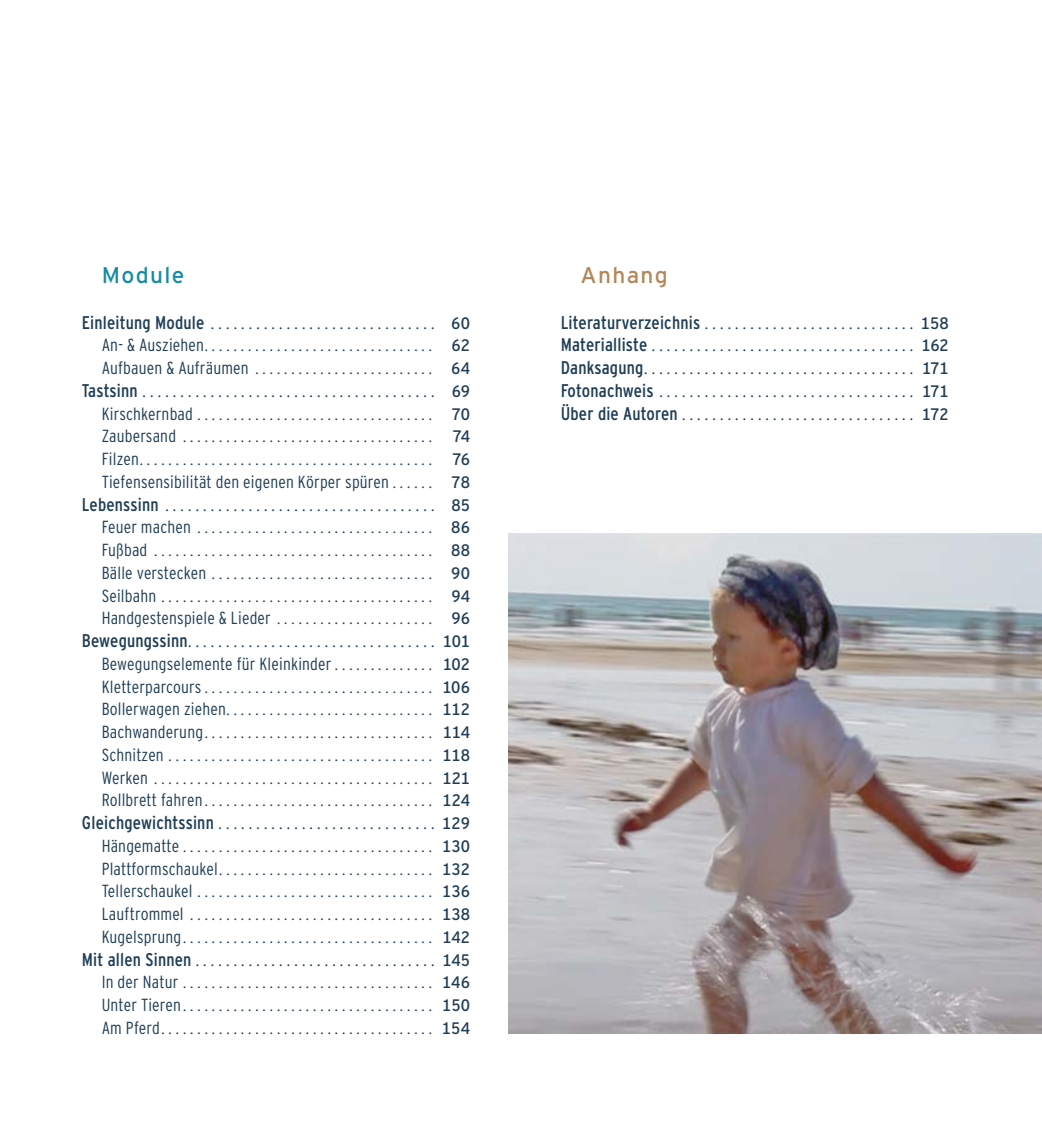
<style>
.page{position:relative;width:1042px;height:1141px;background:#fff}
.page>*{position:absolute;margin:0;border:0;box-sizing:border-box;transform-origin:0 0}
.t1{font:22.75px "Interstate";letter-spacing:.06em;color:#158ca5}
.t2{font:22.75px "Interstate";letter-spacing:.06em;color:#b48658}
.t3{font:300 18.38px/22.8px "Interstate Condensed";color:#1f3d56;text-align:justify}
.t4{font:300 17.5px/22.8px "Interstate Condensed";letter-spacing:.01em;color:#1f3d56;text-align:justify}
.t5{font:16.62px "Interstate Mono";letter-spacing:-.04em;color:#1f3d56}
.s1{font-weight:400}
.s2{font-family:"Interstate Mono";font-weight:400;font-size:16.62px}
</style>
<div class="page">
<img style="left:508px;top:533px;width:534px;height:501px">
<h1 class="t1" style="left:102px;top:262px;width:84px">Module</h1>
<p class="t3" style="left:82px;top:311px;width:346px"><span class="s1">Einleitung Module</span> . . . . . . . . . . . . . . . . . . . . . . . . . . . . .</p>
<p class="t5" style="left:451px;top:313px;width:21px">60</p>
<p class="t4" style="left:102px;top:334px;width:325px">An- &amp; Ausziehen . . . . . . . . . . . . . . . . . . . . . . . . . . . . . . .</p>
<p class="t5" style="left:451px;top:335px;width:21px">62</p>
<p class="t4" style="left:102px;top:356px;width:325px">Aufbauen &amp; Aufräumen . . . . . . . . . . . . . . . . . . . . . . . .</p>
<p class="t5" style="left:451px;top:358px;width:21px">64</p>
<p class="t3" style="left:82px;top:379px;width:346px"><span class="s1">Tastsinn</span> . . . . . . . . . . . . . . . . . . . . . . . . . . . . . . . . . . . . . .</p>
<p class="t5" style="left:451px;top:381px;width:21px">69</p>
<p class="t4" style="left:102px;top:402px;width:325px">Kirschkernbad . . . . . . . . . . . . . . . . . . . . . . . . . . . . . . . .</p>
<p class="t5" style="left:451px;top:404px;width:21px">70</p>
<p class="t4" style="left:102px;top:425px;width:325px">Zaubersand . . . . . . . . . . . . . . . . . . . . . . . . . . . . . . . . . .</p>
<p class="t5" style="left:452px;top:426px;width:20px">74</p>
<p class="t4" style="left:102px;top:447px;width:325px">Filzen . . . . . . . . . . . . . . . . . . . . . . . . . . . . . . . . . . . . . . . .</p>
<p class="t5" style="left:452px;top:449px;width:20px">76</p>
<p class="t4" style="left:102px;top:470px;width:325px">Tiefensensibilität den eigenen Körper spüren . . . . .</p>
<p class="t5" style="left:451px;top:472px;width:21px">78</p>
<p class="t3" style="left:82px;top:493px;width:346px"><span class="s1">Lebenssinn</span> . . . . . . . . . . . . . . . . . . . . . . . . . . . . . . . . . . .</p>
<p class="t5" style="left:451px;top:495px;width:21px">85</p>
<p class="t4" style="left:102px;top:516px;width:325px">Feuer machen . . . . . . . . . . . . . . . . . . . . . . . . . . . . . . . .</p>
<p class="t5" style="left:451px;top:517px;width:21px">86</p>
<p class="t4" style="left:102px;top:538px;width:325px">Fußbad . . . . . . . . . . . . . . . . . . . . . . . . . . . . . . . . . . . . . .</p>
<p class="t5" style="left:451px;top:540px;width:21px">88</p>
<p class="t4" style="left:102px;top:561px;width:325px">Bälle verstecken . . . . . . . . . . . . . . . . . . . . . . . . . . . . . .</p>
<p class="t5" style="left:451px;top:563px;width:21px">90</p>
<p class="t4" style="left:102px;top:584px;width:325px">Seilbahn . . . . . . . . . . . . . . . . . . . . . . . . . . . . . . . . . . . . .</p>
<p class="t5" style="left:451px;top:586px;width:21px">94</p>
<p class="t4" style="left:102px;top:607px;width:325px">Handgestenspiele &amp; Lieder . . . . . . . . . . . . . . . . . . . . .</p>
<p class="t5" style="left:451px;top:608px;width:21px">96</p>
<p class="t3" style="left:82px;top:629px;width:390px"><span class="s1">Bewegungssinn</span> . . . . . . . . . . . . . . . . . . . . . . . . . . . . . . . . <span class="s2">101</span></p>
<p class="t4" style="left:102px;top:652px;width:370px">Bewegungselemente für Kleinkinder . . . . . . . . . . . . . <span class="s2">102<br></span>Kletterparcours . . . . . . . . . . . . . . . . . . . . . . . . . . . . . . . <span class="s2">106<br></span>Bollerwagen ziehen . . . . . . . . . . . . . . . . . . . . . . . . . . . . <span class="s2">112<br></span>Bachwanderung . . . . . . . . . . . . . . . . . . . . . . . . . . . . . . . <span class="s2">114<br></span>Schnitzen . . . . . . . . . . . . . . . . . . . . . . . . . . . . . . . . . . . . <span class="s2">118<br></span>Werken . . . . . . . . . . . . . . . . . . . . . . . . . . . . . . . . . . . . . . <span class="s2">121<br></span>Rollbrett fahren . . . . . . . . . . . . . . . . . . . . . . . . . . . . . . . <span class="s2">124</span></p>
<p class="t3" style="left:82px;top:811px;width:390px"><span class="s1">Gleichgewichtssinn</span> . . . . . . . . . . . . . . . . . . . . . . . . . . . . <span class="s2">129</span></p>
<p class="t4" style="left:102px;top:834px;width:370px">Hängematte . . . . . . . . . . . . . . . . . . . . . . . . . . . . . . . . . . <span class="s2">130<br></span>Plattformschaukel . . . . . . . . . . . . . . . . . . . . . . . . . . . . . <span class="s2">132<br></span>Tellerschaukel . . . . . . . . . . . . . . . . . . . . . . . . . . . . . . . . <span class="s2">136<br></span>Lauftrommel . . . . . . . . . . . . . . . . . . . . . . . . . . . . . . . . . <span class="s2">138<br></span>Kugelsprung . . . . . . . . . . . . . . . . . . . . . . . . . . . . . . . . . . <span class="s2">142</span></p>
<p class="t3" style="left:82px;top:948px;width:390px"><span class="s1">Mit allen Sinnen</span> . . . . . . . . . . . . . . . . . . . . . . . . . . . . . . . <span class="s2">145</span></p>
<p class="t4" style="left:102px;top:971px;width:370px">In der Natur . . . . . . . . . . . . . . . . . . . . . . . . . . . . . . . . . . <span class="s2">146<br></span>Unter Tieren . . . . . . . . . . . . . . . . . . . . . . . . . . . . . . . . . . <span class="s2">150<br></span>Am Pferd . . . . . . . . . . . . . . . . . . . . . . . . . . . . . . . . . . . . . <span class="s2">154</span></p>
<h1 class="t2" style="left:580px;top:262px;width:89px">Anhang</h1>
<p class="t3" style="left:561px;top:311px;width:390px"><span class="s1">Literaturverzeichnis</span> . . . . . . . . . . . . . . . . . . . . . . . . . . . <span class="s2">158<br></span><span class="s1">Materialliste</span> . . . . . . . . . . . . . . . . . . . . . . . . . . . . . . . . . . <span class="s2">162<br></span><span class="s1">Danksagung</span> . . . . . . . . . . . . . . . . . . . . . . . . . . . . . . . . . . . <span class="s2">171<br></span><span class="s1">Fotonachweis</span> . . . . . . . . . . . . . . . . . . . . . . . . . . . . . . . . . <span class="s2">171<br></span><span class="s1">Über die Autoren</span> . . . . . . . . . . . . . . . . . . . . . . . . . . . . . . <span class="s2">172</span></p>
</div>
